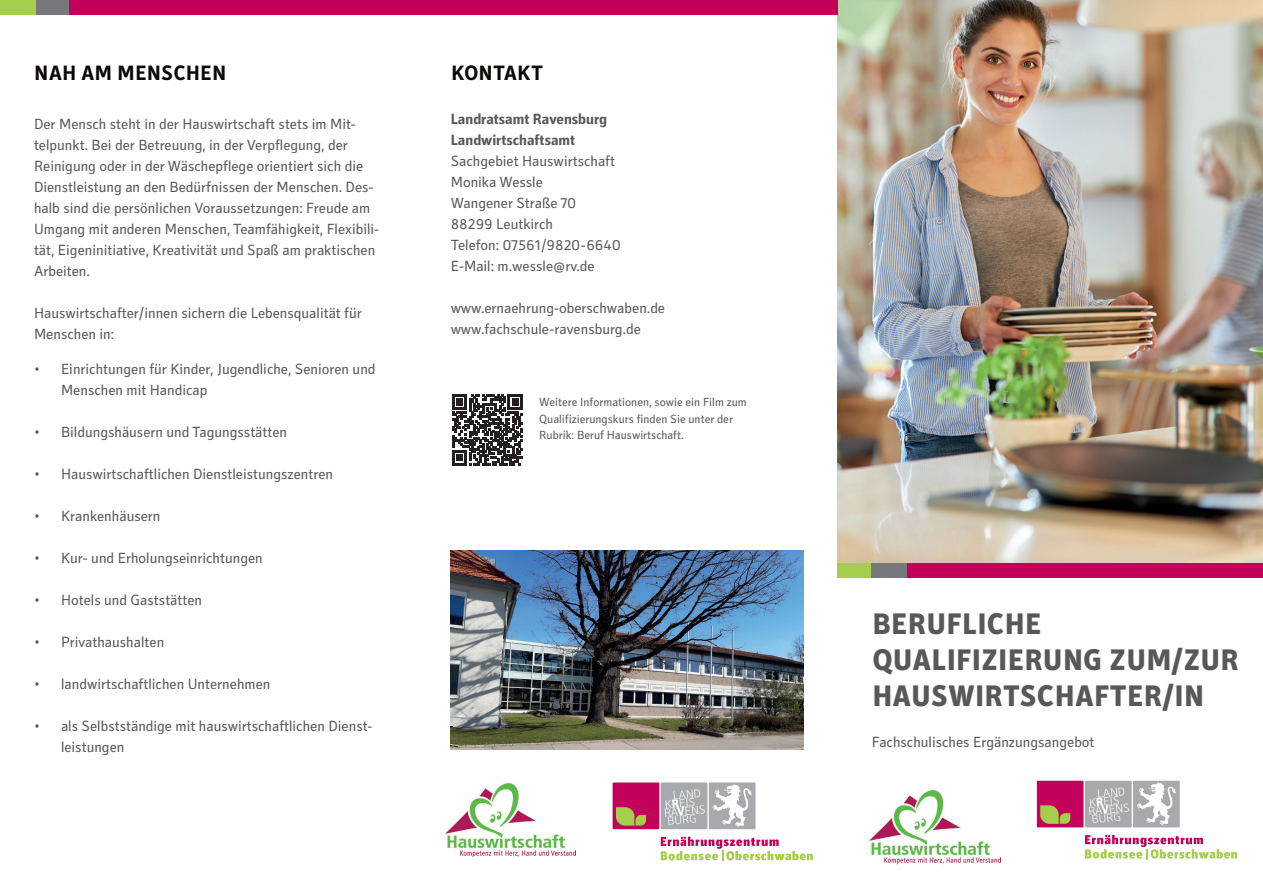
<style>
.page{position:relative;width:1263px;height:893px;background:#fff}
.page>*{position:absolute;margin:0;border:0;box-sizing:border-box;transform-origin:0 0}
.t1{font:800 30px/36px "Secca";letter-spacing:.03em;color:#57585a}
.t2{font:700 21px "Secca";letter-spacing:.03em;color:#0c0806}
.t3{font:15px/21px "Secca";color:#57585a}
.t4{font:700 15px/21px "Secca";color:#57585a}
.t5{font:12px/16.5px "Secca";color:#57585a}
</style>
<div class="page">
<div style="left:871px;top:563px;width:36px;height:14px;background:#76787b"></div>
<div style="left:907px;top:563px;width:356px;height:14px;background:#c3015b"></div>
<div style="left:838px;top:563px;width:33px;height:14px;background:#a4ce4c"></div>
<img style="left:838px;top:0;width:425px;height:562px">
<div style="left:32px;top:0;width:40px;height:15px;background:#76787b"></div>
<div style="left:69px;top:0;width:769px;height:15px;background:#c3015b"></div>
<div style="left:0;top:0;width:36px;height:15px;background:#a4ce4c"></div>
<img style="left:870px;top:791px;width:130px;height:74px">
<img style="left:451px;top:550px;width:353px;height:200px">
<div style="left:1037px;top:781px;width:46px;height:46px;background:#c3015b"></div>
<svg style="left:1040px;top:805px;width:30px;height:19px"></svg>
<div style="left:1085px;top:781px;width:47px;height:46px;background:#a8a9ad"></div>
<svg style="left:1089px;top:787px;width:40px;height:36px"></svg>
<div style="left:1133px;top:781px;width:47px;height:46px;background:#a8a9ad"></div>
<svg style="left:1137px;top:782px;width:39px;height:44px"></svg>
<svg style="left:1085px;top:835px;width:152px;height:24px"></svg>
<div style="left:613px;top:782px;width:46px;height:47px;background:#c3015b"></div>
<svg style="left:616px;top:807px;width:30px;height:19px"></svg>
<div style="left:661px;top:782px;width:46px;height:47px;background:#a8a9ad"></div>
<svg style="left:665px;top:789px;width:40px;height:36px"></svg>
<div style="left:709px;top:782px;width:46px;height:47px;background:#a8a9ad"></div>
<svg style="left:713px;top:784px;width:39px;height:43px"></svg>
<svg style="left:661px;top:837px;width:152px;height:24px"></svg>
<img style="left:446px;top:784px;width:130px;height:74px">
<svg style="left:452px;top:394px;width:71px;height:71px"></svg>
<h2 class="t2" style="left:35px;top:60px;width:193px">NAH AM MENSCHEN</h2>
<p class="t3" style="left:34px;top:114px;width:347px">Der Mensch steht in der Hauswirtschaft stets im Mit&shy;telpunkt. Bei der Betreuung, in der Verpflegung, der Reinigung oder in der Wäschepflege orientiert sich die Dienstleistung an den Bedürfnissen der Menschen. Des&shy;halb sind die persönlichen Voraussetzungen: Freude am Umgang mit anderen Menschen, Teamfähigkeit, Flexibili&shy;tät, Eigeninitiative, Kreativität und Spaß am praktischen Arbeiten.</p>
<p class="t3" style="left:34px;top:303px;width:329px">Hauswirtschafter/innen sichern die Lebensqualität für<br>Menschen in:</p>
<p class="t3" style="left:61px;top:359px;width:316px;text-indent:-27px">• Einrichtungen für Kinder, Jugendliche, Senioren und<br>Menschen mit Handicap</p>
<p class="t3" style="left:34px;top:422px;width:255px">• Bildungshäusern und Tagungsstätten</p>
<p class="t3" style="left:34px;top:464px;width:301px">• Hauswirtschaftlichen Dienstleistungszentren</p>
<p class="t3" style="left:34px;top:506px;width:128px">• Krankenhäusern</p>
<p class="t3" style="left:34px;top:548px;width:230px">• Kur- und Erholungseinrichtungen</p>
<p class="t3" style="left:34px;top:590px;width:170px">• Hotels und Gaststätten</p>
<p class="t3" style="left:34px;top:632px;width:132px">• Privathaushalten</p>
<p class="t3" style="left:34px;top:674px;width:238px">• landwirtschaftlichen Unternehmen</p>
<p class="t3" style="left:61px;top:716px;width:313px;text-indent:-27px">• als Selbstständige mit hauswirtschaftlichen Dienst&shy;leistungen</p>
<h2 class="t2" style="left:451px;top:60px;width:93px">KONTAKT</h2>
<p class="t4" style="left:451px;top:109px;width:158px">Landratsamt Ravensburg<br>Landwirtschaftsamt</p>
<p class="t3" style="left:451px;top:151px;width:171px">Sachgebiet Hauswirtschaft<br>Monika Wessle<br>Wangener Straße 70<br>88299 Leutkirch<br>Telefon: 07561/9820-6640<br>E-Mail: m.wessle@rv.de</p>
<p class="t3" style="left:451px;top:298px;width:216px">www.ernaehrung-oberschwaben.de www.fachschule-ravensburg.de</p>
<p class="t5" style="left:539px;top:394px;width:209px">Weitere Informationen, sowie ein Film zum<br>Qualifizierungskurs finden Sie unter der<br>Rubrik: Beruf Hauswirtschaft.</p>
<h1 class="t1" style="left:873px;top:607px;width:368px">BERUFLICHE<br>QUALIFIZIERUNG ZUM/ZUR<br>HAUSWIRTSCHAFTER/IN</h1>
<p class="t3" style="left:872px;top:732px;width:224px">Fachschulisches Ergänzungsangebot</p>
</div>
